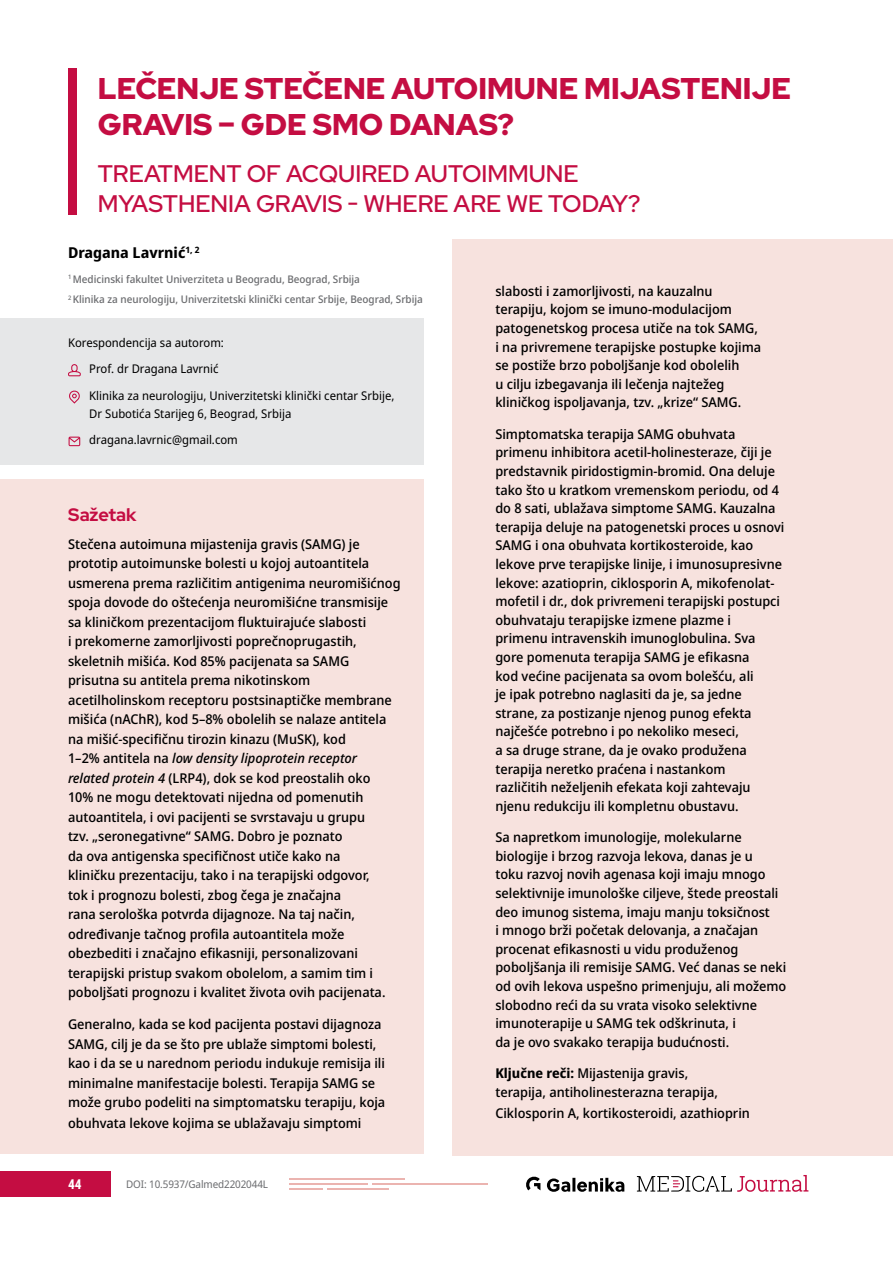
<style>
.page{position:relative;width:893px;height:1263px;background:#fff}
.page>*{position:absolute;margin:0;border:0;box-sizing:border-box;transform-origin:0 0}
.t1{font:900 30px/36px "Red Hat Display";color:#c40d42}
.t2{font:500 24px/30px "Red Hat Display";color:#c40d42}
.t3{font:700 18px "Red Hat Display";color:#c40d42}
.t4{font:700 15px "Noto Sans Display";color:#000}
.t5{font:500 13.5px/18.6px "Noto Sans Display";color:#000}
.t6{font:700 13.5px "Roboto Condensed";color:#fff}
.t7{font:12px/18px "Noto Sans Display";color:#000}
.t8{font:500 10.5px/20.5px "Noto Sans Display";color:#6d6e71}
.t9{font:10.5px "Noto Sans Display";letter-spacing:-.01em;color:#6d6e71}
.s1{font-weight:700}
.s2{font-style:italic}
</style>
<div class="page">
<svg style="left:526px;top:1175px;width:282px;height:17px"></svg>
<div style="left:0;top:1171px;width:111px;height:26px;background:#c40d42"></div>
<hr style="left:290px;top:1183px;width:78px;height:2px;background:#ebb4b0">
<hr style="left:372px;top:1183px;width:115px;height:2px;background:#ebb4b0">
<hr style="left:290px;top:1178px;width:115px;height:2px;background:#ebb4b0">
<hr style="left:290px;top:1188px;width:33px;height:1px;background:#ebb4b0">
<hr style="left:328px;top:1188px;width:61px;height:1px;background:#ebb4b0">
<div style="left:68px;top:68px;width:9px;height:71px;background:#c40d42"></div>
<div style="left:68px;top:136px;width:9px;height:79px;background:#c40d42"></div>
<div style="left:0;top:318px;width:423px;height:76px;background:#e6e7e8"></div>
<div style="left:0;top:389px;width:423px;height:76px;background:#e6e7e8"></div>
<div style="left:0;top:479px;width:423px;height:543px;background:#f7e2de"></div>
<div style="left:0;top:960px;width:423px;height:194px;background:#f7e2de"></div>
<div style="left:453px;top:239px;width:440px;height:206px;background:#f7e2de"></div>
<div style="left:453px;top:382px;width:440px;height:467px;background:#f7e2de"></div>
<div style="left:453px;top:785px;width:440px;height:300px;background:#f7e2de"></div>
<div style="left:453px;top:1021px;width:440px;height:135px;background:#f7e2de"></div>
<svg style="left:68px;top:364px;width:13px;height:12px"></svg>
<svg style="left:69px;top:390px;width:11px;height:14px"></svg>
<svg style="left:69px;top:437px;width:11px;height:9px"></svg>
<h1 class="t1" style="left:98px;top:69px;width:695px">LEČENJE STEČENE AUTOIMUNE MIJASTENIJE<br>GRAVIS – GDE SMO DANAS?</h1>
<h2 class="t2" style="left:98px;top:158px;width:544px">TREATMENT OF ACQUIRED AUTOIMMUNE<br>MYASTHENIA GRAVIS - WHERE ARE WE TODAY?</h2>
<p class="t4" style="left:68px;top:242px;width:133px">Dragana Lavrnić<sup>1,</sup> <sup>2</sup></p>
<p class="t8" style="left:68px;top:269px;width:356px"><sup>1</sup> Medicinski fakultet Univerziteta u Beogradu, Beograd, Srbija<br><sup>2</sup> Klinika za neurologiju, Univerzitetski klinički centar Srbije, Beograd, Srbija</p>
<p class="t7" style="left:68px;top:334px;width:157px">Korespondencija sa autorom:</p>
<p class="t7" style="left:89px;top:360px;width:131px">Prof. dr Dragana Lavrnić</p>
<p class="t7" style="left:89px;top:387px;width:307px">Klinika za neurologiju, Univerzitetski klinički centar Srbije,<br>Dr Subotića Starijeg 6, Beograd, Srbija</p>
<p class="t7" style="left:89px;top:431px;width:150px">dragana.lavrnic@gmail.com</p>
<p class="t5" style="left:495px;top:282px;width:267px">slabosti i zamorljivosti, na kauzalnu terapiju, kojom se imuno-modulacijom patogenetskog procesa utiče na tok SAMG, i na privremene terapijske postupke kojima se postiže brzo poboljšanje kod obolelih<br>u cilju izbegavanja ili lečenja najtežeg kliničkog ispoljavanja, tzv. „krize“ SAMG.</p>
<p class="t5" style="left:495px;top:425px;width:291px">Simptomatska terapija SAMG obuhvata primenu inhibitora acetil-holinesteraze, čiji je predstavnik piridostigmin-bromid. Ona deluje tako što u kratkom vremenskom periodu, od 4 do 8 sati, ublažava simptome SAMG. Kauzalna terapija deluje na patogenetski proces u osnovi SAMG i ona obuhvata kortikosteroide, kao lekove prve terapijske linije, i imunosupresivne lekove: azatioprin, ciklosporin A, mikofenolat&shy;mofetil i dr., dok privremeni terapijski postupci obuhvataju terapijske izmene plazme i primenu intravenskih imunoglobulina. Sva gore pomenuta terapija SAMG je efikasna<br>kod većine pacijenata sa ovom bolešću, ali<br>je ipak potrebno naglasiti da je, sa jedne strane, za postizanje njenog punog efekta najčešće potrebno i po nekoliko meseci,<br>a sa druge strane, da je ovako produžena terapija neretko praćena i nastankom<br>različitih neželjenih efekata koji zahtevaju njenu redukciju ili kompletnu obustavu.</p>
<p class="t5" style="left:495px;top:828px;width:292px">Sa napretkom imunologije, molekularne biologije i brzog razvoja lekova, danas je u<br>toku razvoj novih agenasa koji imaju mnogo selektivnije imunološke ciljeve, štede preostali deo imunog sistema, imaju manju toksičnost<br>i mnogo brži početak delovanja, a značajan procenat efikasnosti u vidu produženog poboljšanja ili remisije SAMG. Već danas se neki od ovih lekova uspešno primenjuju, ali možemo slobodno reći da su vrata visoko selektivne imunoterapije u SAMG tek odškrinuta, i<br>da je ovo svakako terapija budućnosti.</p>
<p class="t5" style="left:495px;top:1064px;width:224px"><span class="s1">Ključne reči:</span> Mijastenija gravis, terapija, antiholinesterazna terapija,</p>
<p class="t5" style="left:495px;top:1104px;width:256px">Ciklosporin A, kortikosteroidi, azathioprin</p>
<h3 class="t3" style="left:68px;top:503px;width:70px">Sažetak</h3>
<p class="t5" style="left:68px;top:534px;width:334px;line-height:19.5px">Stečena autoimuna mijastenija gravis (SAMG) je prototip autoimunske bolesti u kojoj autoantitela usmerena prema različitim antigenima neuromišićnog spoja dovode do oštećenja neuromišićne transmisije sa kliničkom prezentacijom fluktuirajuće slabosti<br>i prekomerne zamorljivosti poprečnoprugastih, skeletnih mišića. Kod 85% pacijenata sa SAMG prisutna su antitela prema nikotinskom acetilholinskom receptoru postsinaptičke membrane mišića (nAChR), kod 5–8% obolelih se nalaze antitela na mišić-specifičnu tirozin kinazu (MuSK), kod<br>1–2% antitela na <span class="s2">low density lipoprotein receptor related protein 4</span> (LRP4), dok se kod preostalih oko<br>10% ne mogu detektovati nijedna od pomenutih autoantitela, i ovi pacijenti se svrstavaju u grupu<br>tzv. „seronegativne“ SAMG. Dobro je poznato<br>da ova antigenska specifičnost utiče kako na<br>kliničku prezentaciju, tako i na terapijski odgovor,<br>tok i prognozu bolesti, zbog čega je značajna<br>rana serološka potvrda dijagnoze. Na taj način, određivanje tačnog profila autoantitela može obezbediti i značajno efikasniji, personalizovani terapijski pristup svakom obolelom, a samim tim i poboljšati prognozu i kvalitet života ovih pacijenata.</p>
<p class="t5" style="left:68px;top:1015px;width:319px;line-height:19.5px">Generalno, kada se kod pacijenta postavi dijagnoza SAMG, cilj je da se što pre ublaže simptomi bolesti, kao i da se u narednom periodu indukuje remisija ili minimalne manifestacije bolesti. Terapija SAMG se može grubo podeliti na simptomatsku terapiju, koja</p>
<p class="t5" style="left:68px;top:1114px;width:295px">obuhvata lekove kojima se ublažavaju simptomi</p>
<p class="t6" style="left:68px;top:1175px;width:15px">44</p>
<p class="t9" style="left:126px;top:1176px;width:143px">DOI: 10.5937/Galmed2202044L</p>
</div>
